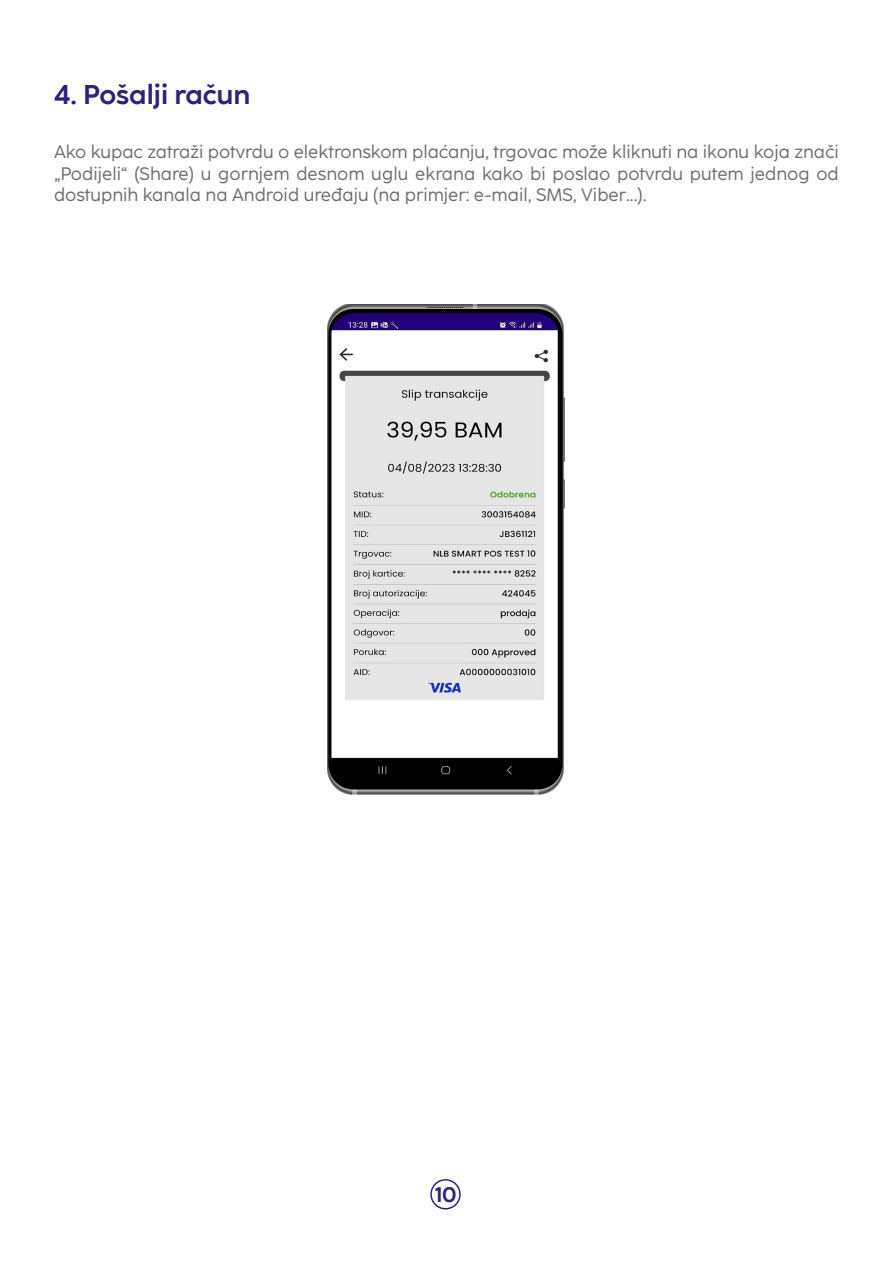
<style>
.page{position:relative;width:893px;height:1263px;background:#fff}
.page>*{position:absolute;margin:0;border:0;box-sizing:border-box;transform-origin:0 0}
.t1{font:700 27px "Coco Sharp";color:#30227b}
.t2{font:700 21px "Coco Sharp";color:#30227b}
.t3{font:18px/21.6px "Coco Sharp";color:#6c6d70;text-align:justify}
</style>
<div class="page">
<div style="left:430px;top:1179px;width:31px;height:30px;border:2px solid #30227b;border-radius:50%"></div>
<img style="left:328px;top:304px;width:236px;height:490px">
<p class="t1" style="left:54px;top:78px;width:198px">4. Pošalji račun</p>
<p class="t3" style="left:54px;top:141px;width:786px">Ako kupac zatraži potvrdu o elektronskom plaćanju, trgovac može kliknuti na ikonu koja znači „Podijeli“ (Share) u gornjem desnom uglu ekrana kako bi poslao potvrdu putem jednog od dostupnih kanala na Android uređaju (na primjer: e-mail, SMS, Viber...).</p>
<p class="t2" style="left:435px;top:1182px;width:23px">10</p>
</div>
